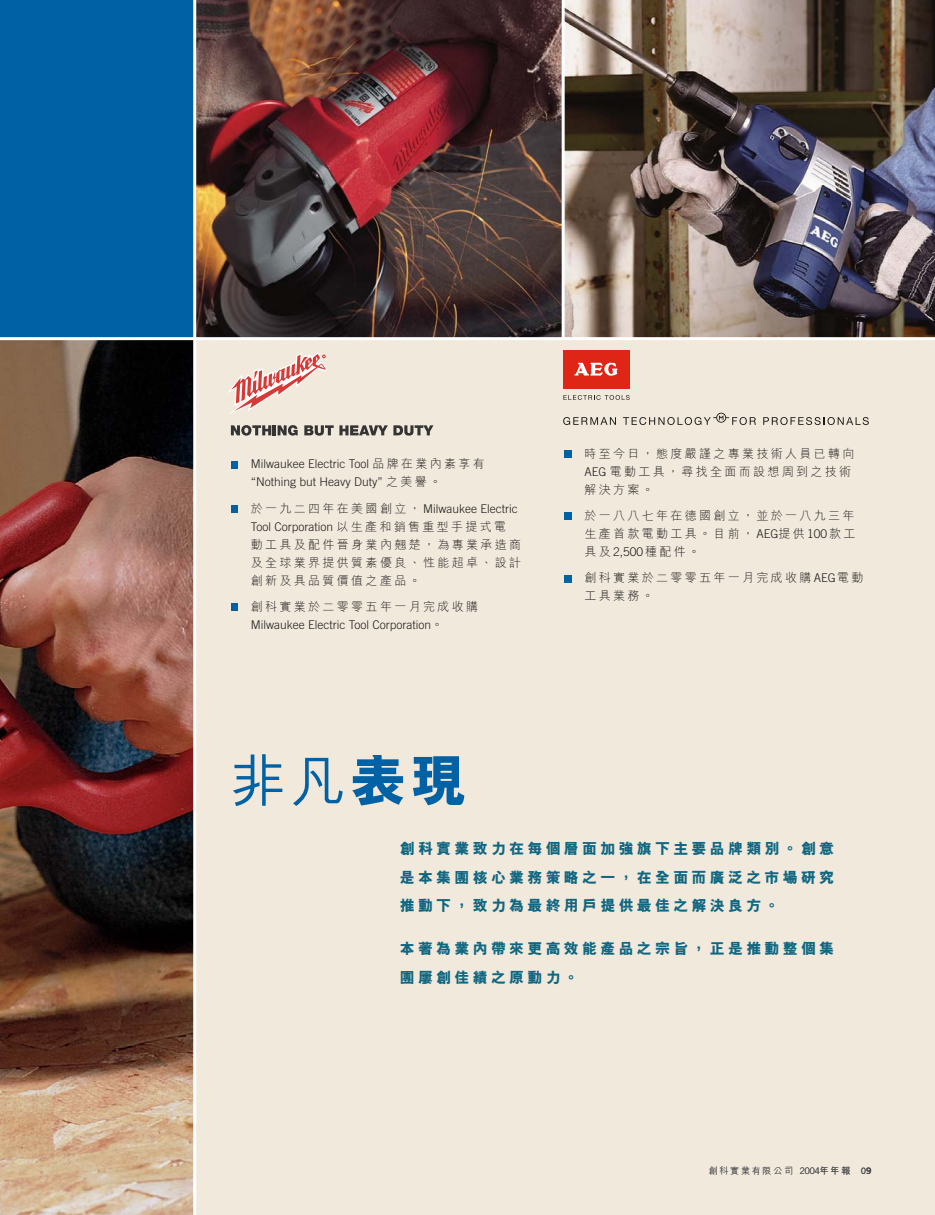
<style>
.page{position:relative;width:935px;height:1215px;background:#fff}
.page>*{position:absolute;margin:0;border:0;box-sizing:border-box;transform-origin:0 0}
.t1{font:500 57px "M Hei";color:#0062a5}
.t2{font:800 15px/28.5px "M Hei";letter-spacing:.215em;color:#106781;text-align:justify}
.t3{font:300 12px/18px "M Hei";letter-spacing:.195em;color:#1c1c1a;text-align:justify}
.t4{font:300 12px/18px "Trade Gothic";color:#1c1c1a}
.t5{font:300 9px "M Hei";letter-spacing:.195em;color:#4a4b4b}
.s1{font-family:"M Hei"}
.s2{font-family:"Trade Gothic"}
.s3{font-weight:800}
.s4{font-weight:500}
.s5{font-family:"Trade Gothic Bold Two";font-weight:400}
</style>
<div class="page">
<div style="left:0;top:0;width:934px;height:1215px;background:#f2e9dd"></div>
<img style="left:196px;top:0;width:738px;height:337px">
<img style="left:0;top:340px;width:193px;height:875px">
<div style="left:0;top:0;width:195px;height:339px;background:#0062a5"></div>
<hr style="left:0;top:337px;width:934px;height:3px;background:#fff">
<hr style="left:193px;top:0;width:3px;height:1215px;background:#fff">
<hr style="left:561px;top:0;width:3px;height:339px;background:#fff">
<div style="left:231px;top:604px;width:7px;height:7px;background:#0062a5"></div>
<div style="left:231px;top:506px;width:7px;height:7px;background:#0062a5"></div>
<div style="left:231px;top:461px;width:7px;height:7px;background:#0062a5"></div>
<div style="left:564px;top:575px;width:7px;height:7px;background:#0062a5"></div>
<div style="left:564px;top:513px;width:7px;height:7px;background:#0062a5"></div>
<div style="left:564px;top:451px;width:7px;height:7px;background:#0062a5"></div>
<svg style="left:228px;top:352px;width:99px;height:61px"></svg>
<svg style="left:231px;top:425px;width:67px;height:11px"></svg>
<svg style="left:304px;top:425px;width:129px;height:11px"></svg>
<svg style="left:563px;top:395px;width:66px;height:5px"></svg>
<div style="left:563px;top:350px;width:66px;height:39px;background:#de2516"></div>
<svg style="left:574px;top:363px;width:43px;height:13px"></svg>
<svg style="left:563px;top:417px;width:53px;height:8px"></svg>
<svg style="left:763px;top:417px;width:105px;height:8px"></svg>
<svg style="left:623px;top:413px;width:133px;height:12px"></svg>
<p class="t4" style="left:251px;top:456px;width:235px">Milwaukee Electric Tool <span class="s1">品牌在業內素享有</span>“Nothing but Heavy Duty” <span class="s1">之美譽。</span></p>
<p class="t4" style="left:251px;top:500px;width:268px"><span class="s1">於一九二四年在美國創立，</span> Milwaukee Electric<br>Tool Corporation <span class="s1">以生產和銷售重型手提式電</span></p>
<p class="t3" style="left:251px;top:536px;width:272px">動工具及配件晉身業內翹楚，為專業承造商及全球業界提供質素優良、性能超卓、設計創新及具品質價值之產品。</p>
<p class="t3" style="left:251px;top:598px;width:229px">創科實業於二零零五年一月完成收購</p>
<p class="t4" style="left:251px;top:617px;width:194px">Milwaukee Electric Tool Corporation<span class="s1">。</span></p>
<p class="t3" style="left:584px;top:445px;width:272px;text-align:left">時至今日，態度嚴謹之專業技術人員已轉向<br><span class="s2">AEG</span> 電動工具，尋找全面而設想周到之技術解決方案。</p>
<p class="t3" style="left:584px;top:507px;width:273px">於一八八七年在德國創立，並於一八九三年生產首款電動工具。目前，<span class="s2">AEG</span>提供<span class="s2">100</span>款工具及<span class="s2">2,500</span>種配件。</p>
<p class="t3" style="left:584px;top:569px;width:281px">創科實業於二零零五年一月完成收購<span class="s2">AEG</span>電動工具業務。</p>
<h1 class="t1" style="left:230px;top:751px;width:238px">非凡<span class="s3">表現</span></h1>
<p class="t2" style="left:400px;top:836px;width:436px">創科實業致力在每個層面加強旗下主要品牌類別。創意是本集團核心業務策略之一，在全面而廣泛之市場研究推動下，致力為最終用戶提供最佳之解決良方。</p>
<p class="t2" style="left:400px;top:936px;width:436px">本著為業內帶來更高效能產品之宗旨，正是推動整個集團屢創佳績之原動力。</p>
<p class="t5" style="left:708px;top:1166px;width:164px">創科實業有限公司 <span class="s2">2004</span><span class="s4">年年報</span> <span class="s5">09</span></p>
</div>
